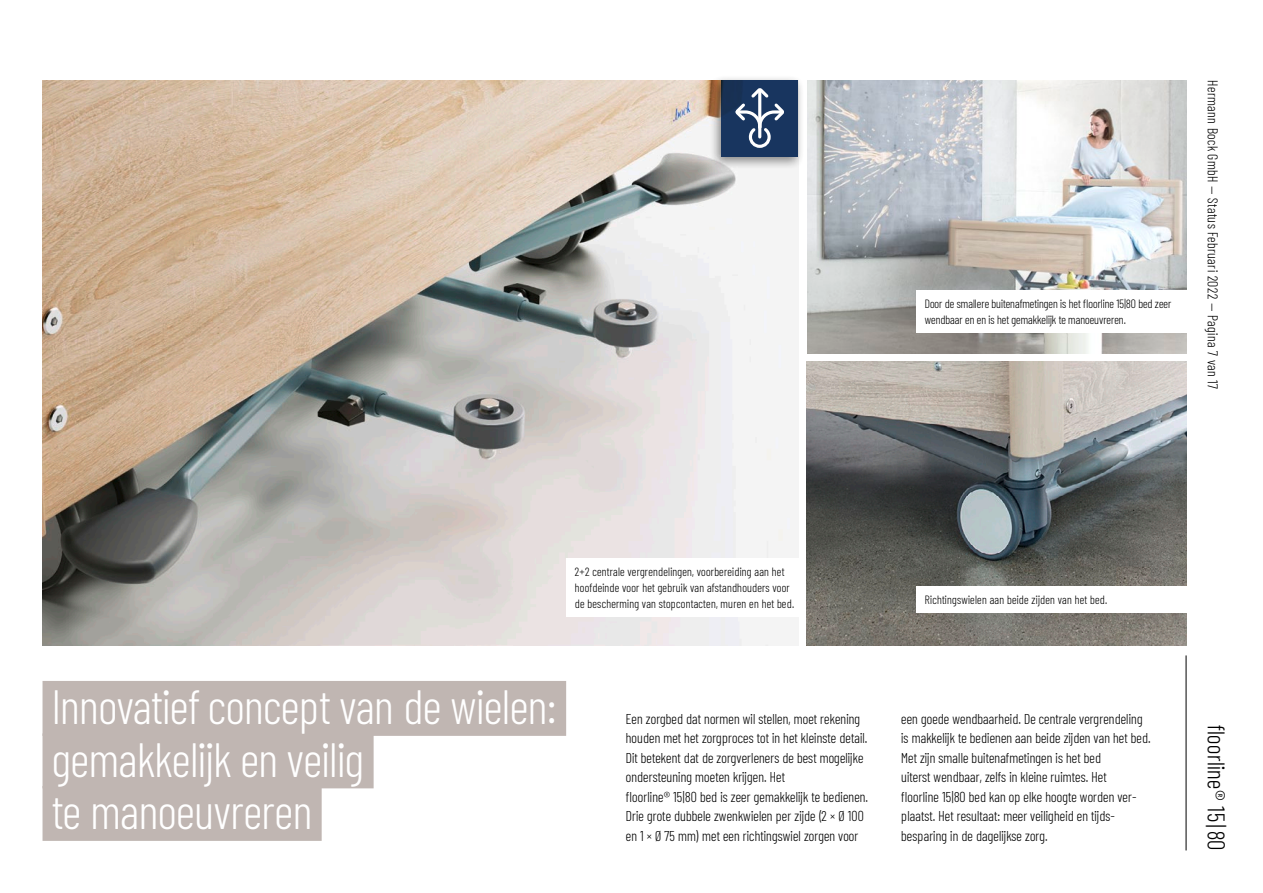
<style>
.page{position:relative;width:1263px;height:893px;background:#fff}
.page>*{position:absolute;margin:0;border:0;box-sizing:border-box;transform-origin:0 0}
.t1{font:300 48px/52.5px "Barlow Condensed";color:#fff}
.t2{font:300 24px "Barlow Condensed";letter-spacing:.02em;color:#000}
.t3{font:300 14.25px/19.5px "Barlow Condensed";letter-spacing:.01em;color:#000}
.t4{font:300 14.25px "Barlow Condensed";letter-spacing:.03em;color:#000}
.t5{font:300 12px/15.6px "Barlow Condensed";letter-spacing:.02em;color:#000}
.t6{font:300 12px/15.6px "Barlow Condensed";color:#000}
</style>
<div class="page">
<img style="left:808px;top:80px;width:378px;height:273px">
<img style="left:43px;top:80px;width:755px;height:566px">
<div style="left:43px;top:681px;width:523px;height:55px;background:#c0b6b2"></div>
<div style="left:43px;top:733px;width:331px;height:55px;background:#c0b6b2"></div>
<div style="left:43px;top:786px;width:279px;height:55px;background:#c0b6b2"></div>
<hr style="left:1186px;top:655px;width:1px;height:195px;background:#000">
<div style="left:709px;top:74px;width:96px;height:95px;background:#000;opacity:.5"></div>
<div style="left:721px;top:80px;width:77px;height:77px;background:#18355f"></div>
<svg style="left:734px;top:89px;width:50px;height:59px"></svg>
<img style="left:806px;top:361px;width:380px;height:285px">
<div style="left:916px;top:586px;width:272px;height:26px;background:#fff"></div>
<div style="left:916px;top:290px;width:272px;height:43px;background:#fff"></div>
<div style="left:566px;top:558px;width:238px;height:58px;background:#fff"></div>
<p class="t6" style="left:925px;top:295px;width:248px">Door de smallere buitenafmetingen is het floorline 15|80 bed zeer wendbaar en en is het gemakkelijk te manoeuvreren.</p>
<p class="t4" style="left:1223px;top:80px;width:310px;rotate:90deg">Hermann Bock GmbH — Status Februari 2022 — Pagina 7 van 17</p>
<p class="t5" style="left:575px;top:563px;width:221px">2+2 centrale vergrendelingen, voorbereiding aan het hoofdeinde voor het gebruik van afstandhouders voor de bescherming van stopcontacten, muren en het bed.</p>
<h1 class="t1" style="left:52px;top:677px;width:506px">Innovatief concept van de wielen: gemakkelijk en veilig<br>te manoeuvreren</h1>
<p class="t3" style="left:626px;top:708px;width:244px">Een zorgbed dat normen wil stellen, moet rekening houden met het zorgproces tot in het kleinste detail.<br>Dit betekent dat de zorgverleners de best mogelijke ondersteuning moeten krijgen. Het<br>floorline® 15|80 bed is zeer gemakkelijk te bedienen.<br>Drie grote dubbele zwenkwielen per zijde (2 × Ø 100 en 1 × Ø 75 mm) met een richtingswiel zorgen voor</p>
<p class="t5" style="left:925px;top:591px;width:184px">Richtingswielen aan beide zijden van het bed.</p>
<p class="t3" style="left:901px;top:708px;width:251px">een goede wendbaarheid. De centrale vergrendeling is makkelijk te bedienen aan beide zijden van het bed.<br>Met zijn smalle buitenafmetingen is het bed<br>uiterst wendbaar, zelfs in kleine ruimtes. Het<br>floorline 15|80 bed kan op elke hoogte worden ver&shy;plaatst. Het resultaat: meer veiligheid en tijds&shy;besparing in de dagelijkse zorg.</p>
<h2 class="t2" style="left:1233px;top:725px;width:127px;rotate:90deg">floorline® 15|80</h2>
</div>
